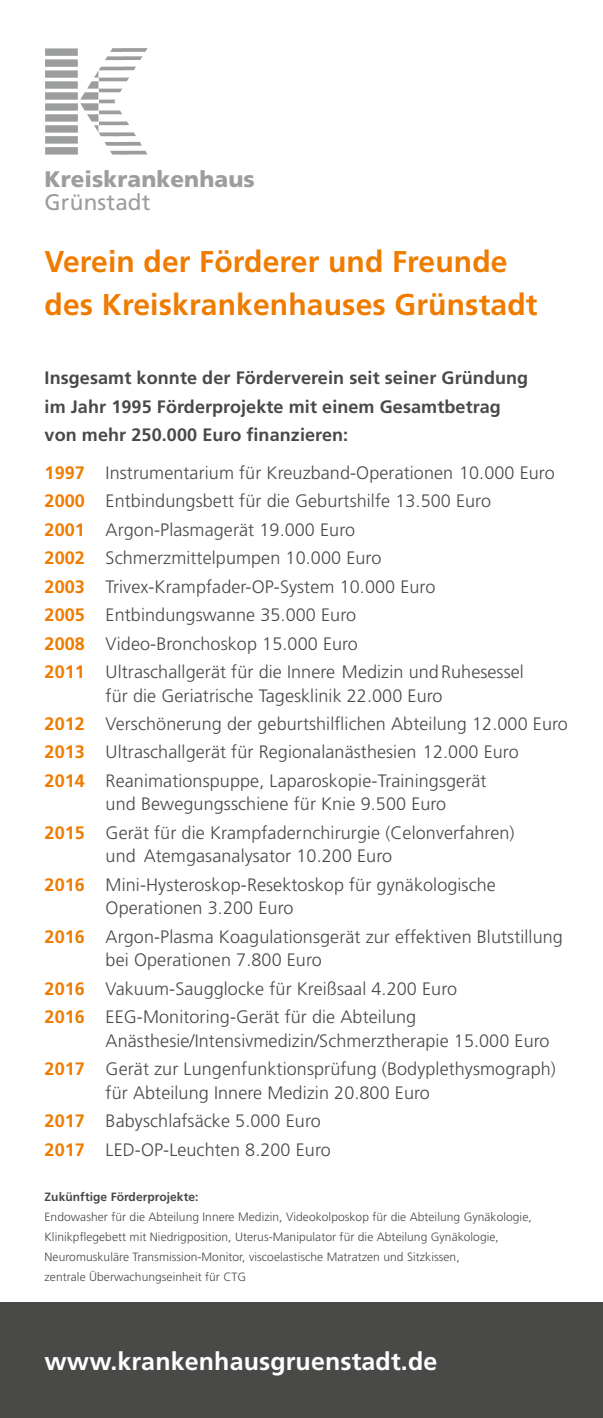
<style>
.page{position:relative;width:603px;height:1418px;background:#fff}
.page>*{position:absolute;margin:0;border:0;box-sizing:border-box;transform-origin:0 0}
.t1{font:700 30px/42.5px "Frutiger LT Std";letter-spacing:.005em;color:#ef7c00}
.t2{font:700 25px "Frutiger LT Std";letter-spacing:.005em;color:#fff}
.t3{font:900 22.5px "Frutiger LT Std";letter-spacing:.005em;color:#9c9d9d}
.t4{font:22.5px "Frutiger LT Std";letter-spacing:.005em;color:#9c9d9d}
.t5{font:300 18px/28.4px "Frutiger LT Std";letter-spacing:.005em;color:#494948}
.t6{font:700 18px/28.4px "Frutiger LT Std";letter-spacing:.005em;color:#494948}
.t7{font:300 12px/20px "Frutiger LT Std";letter-spacing:.005em;color:#494948}
.t8{font:700 12px "Frutiger LT Std";letter-spacing:.005em;color:#494948}
.s1{font-weight:700;color:#ef7c00}
</style>
<div class="page">
<svg style="left:45px;top:48px;width:102px;height:107px"></svg>
<div style="left:0;top:1302px;width:602px;height:115px;background:#494948"></div>
<p class="t3" style="left:45px;top:166px;width:212px">Kreiskrankenhaus</p>
<p class="t4" style="left:45px;top:189px;width:107px">Grünstadt</p>
<h1 class="t1" style="left:45px;top:240px;width:494px">Verein der Förderer und Freunde des Kreiskrankenhauses Grünstadt</h1>
<p class="t6" style="left:45px;top:364px;width:485px">Insgesamt konnte der Förderverein seit seiner Gründung im Jahr 1995 Förderprojekte mit einem Gesamtbetrag von mehr 250.000 Euro finanzieren:</p>
<p class="t5" style="left:45px;top:458px;width:511px"><span class="s1">1997</span> Instrumentarium für Kreuzband-Operationen 10.000 Euro <span class="s1">2000</span> Entbindungsbett für die Geburtshilfe 13.500 Euro<br><span class="s1">2001</span> Argon-Plasmagerät 19.000 Euro<br><span class="s1">2002</span> Schmerzmittelpumpen 10.000 Euro<br><span class="s1">2003</span> Trivex-Krampfader-OP-System 10.000 Euro<br><span class="s1">2005</span> Entbindungswanne 35.000 Euro<br><span class="s1">2008</span> Video-Bronchoskop 15.000 Euro<br><span class="s1">2011</span> Ultraschallgerät für die Innere Medizin undRuhesessel</p>
<p class="t5" style="left:45px;top:681px;width:524px;text-indent:61px">für die Geriatrische Tagesklinik 22.000 Euro<br><span class="s1">2012</span> Verschönerung der geburtshilflichen Abteilung 12.000 Euro <span class="s1">2013</span> Ultraschallgerät für Regionalanästhesien 12.000 Euro<br><span class="s1">2014</span> Reanimationspuppe, Laparoskopie-Trainingsgerät</p>
<p class="t5" style="left:45px;top:790px;width:471px;text-align:center">und Bewegungsschiene für Knie 9.500 Euro<br><span class="s1">2015</span> Gerät für die Krampfadernchirurgie (Celonverfahren)</p>
<p class="t5" style="left:45px;top:842px;width:452px;text-indent:61px">und Atemgasanalysator 10.200 Euro<br><span class="s1">2016</span> Mini-Hysteroskop-Resektoskop für gynäkologische</p>
<p class="t5" style="left:45px;top:894px;width:519px;text-indent:61px">Operationen 3.200 Euro<br><span class="s1">2016</span> Argon-Plasma Koagulationsgerät zur effektiven Blutstillung</p>
<p class="t5" style="left:45px;top:946px;width:414px;text-indent:61px">bei Operationen 7.800 Euro<br><span class="s1">2016</span> Vakuum-Saugglocke für Kreißsaal 4.200 Euro<br><span class="s1">2016</span> EEG-Monitoring-Gerät für die Abteilung</p>
<p class="t5" style="left:45px;top:1026px;width:512px;text-indent:61px">Anästhesie/Intensivmedizin/Schmerztherapie 15.000 Euro<br><span class="s1">2017</span> Gerät zur Lungenfunktionsprüfung (Bodyplethysmograph)</p>
<p class="t5" style="left:45px;top:1078px;width:386px;text-indent:61px">für Abteilung Innere Medizin 20.800 Euro<br><span class="s1">2017</span> Babyschlafsäcke 5.000 Euro<br><span class="s1">2017</span> LED-OP-Leuchten 8.200 Euro</p>
<p class="t8" style="left:45px;top:1189px;width:155px">Zukünftige Förderprojekte:</p>
<p class="t7" style="left:45px;top:1206px;width:488px">Endowasher für die Abteilung Innere Medizin, Videokolposkop für die Abteilung Gynäkologie, Klinikpflegebett mit Niedrigposition, Uterus-Manipulator für die Abteilung Gynäkologie, Neuromuskuläre Transmission-Monitor, viscoelastische Matratzen und Sitzkissen,<br>zentrale Überwachungseinheit für CTG</p>
<h2 class="t2" style="left:45px;top:1346px;width:394px">www.krankenhausgruenstadt.de</h2>
</div>
